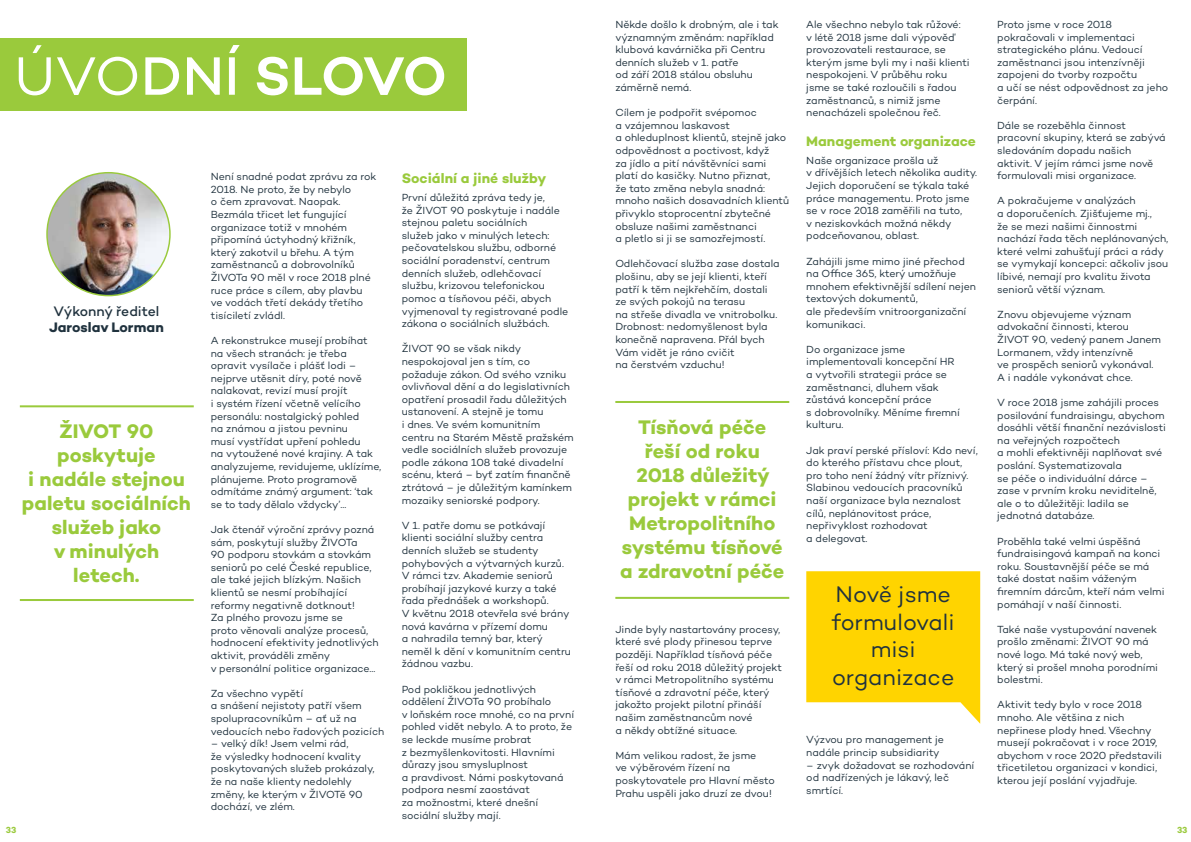
<style>
.page{position:relative;width:1191px;height:842px;background:#fff}
.page>*{position:absolute;margin:0;border:0;box-sizing:border-box;transform-origin:0 0}
.t1{font:600 55px "Campton";letter-spacing:-.045em;color:#fff}
.t2{font:23px/27.6px "Campton";color:#20323e;text-align:center}
.t3{font:700 20px/24px "Campton";letter-spacing:.005em;color:#9aca3c;text-align:center}
.t4{font:700 14px "Campton";color:#9aca3c}
.t5{font:500 14px "Campton";letter-spacing:-.005em;color:#20323e}
.t6{font:700 14px "Campton";letter-spacing:.005em;color:#20323e}
.t7{font:10.5px/12.6px "Campton";letter-spacing:-.005em;color:#20323e}
.t8{font:700 9px "Campton";color:#9aca3c}
.s1{font-weight:400}
.s2{font-weight:500}
</style>
<div class="page">
<div style="left:0;top:39px;width:467px;height:72px;background:#9aca3c"></div>
<img style="left:47px;top:173px;width:123px;height:123px;border-radius:61px">
<hr style="left:20px;top:405px;width:174px;height:2px;background:#9aca3c">
<hr style="left:20px;top:599px;width:174px;height:2px;background:#9aca3c">
<hr style="left:615px;top:401px;width:174px;height:2px;background:#9aca3c">
<hr style="left:615px;top:597px;width:174px;height:2px;background:#9aca3c">
<svg style="left:806px;top:571px;width:174px;height:153px"></svg>
<h1 class="t1" style="left:14px;top:41px;width:434px"><span class="s1">ÚVO</span><span class="s2">DNÍ</span> SLOVO</h1>
<h3 class="t5" style="left:54px;top:302px;width:107px">Výkonný ředitel</h3>
<h3 class="t6" style="left:49px;top:319px;width:116px">Jaroslav Lorman</h3>
<h3 class="t3" style="left:22px;top:419px;width:171px">ŽIVOT 90 poskytuje<br>i nadále stejnou paletu sociálních služeb jako<br>v minulých letech.</h3>
<p class="t7" style="left:211px;top:170px;width:167px">Není snadné podat zprávu za rok<br>2018. Ne proto, že by nebylo<br>o čem zpravovat. Naopak.<br>Bezmála třicet let fungující organizace totiž v mnohém připomíná úctyhodný křižník, který zakotvil u břehu. A tým zaměstnanců a dobrovolníků<br>ŽIVOTa 90 měl v roce 2018 plné ruce práce s cílem, aby plavbu ve vodách třetí dekády třetího tisíciletí zvládl.</p>
<p class="t7" style="left:211px;top:334px;width:172px">A rekonstrukce musejí probíhat na všech stranách: je třeba opravit vysílače i plášť lodi – nejprve utěsnit díry, poté nově nalakovat, revizí musí projít<br>i systém řízení včetně velícího personálu: nostalgický pohled<br>na známou a jistou pevninu<br>musí vystřídat upření pohledu<br>na vytoužené nové krajiny. A tak analyzujeme, revidujeme, uklízíme, plánujeme. Proto programově odmítáme známý argument: ‘tak se to tady dělalo vždycky’...</p>
<p class="t7" style="left:211px;top:523px;width:169px">Jak čtenář výroční zprávy pozná sám, poskytují služby ŽIVOTa<br>90 podporu stovkám a stovkám seniorů po celé České republice, ale také jejich blízkým. Našich klientů se nesmí probíhající reformy negativně dotknout!<br>Za plného provozu jsme se<br>proto věnovali analýze procesů, hodnocení efektivity jednotlivých aktivit, prováděli změny<br>v personální politice organizace...</p>
<p class="t7" style="left:211px;top:687px;width:175px">Za všechno vypětí<br>a snášení nejistoty patří všem spolupracovníkům – ať už na vedoucích nebo řadových pozicích</p>
<p class="t7" style="left:211px;top:737px;width:165px">– velký dík! Jsem velmi rád,<br>že výsledky hodnocení kvality poskytovaných služeb prokázaly, že na naše klienty nedolehly změny, ke kterým v ŽIVOTě 90 dochází, ve zlém.</p>
<h3 class="t4" style="left:402px;top:169px;width:146px">Sociální a jiné služby</h3>
<p class="t7" style="left:402px;top:191px;width:168px">První důležitá zpráva tedy je,<br>že ŽIVOT 90 poskytuje i nadále stejnou paletu sociálních<br>služeb jako v minulých letech: pečovatelskou službu, odborné sociální poradenství, centrum denních služeb, odlehčovací službu, krizovou telefonickou pomoc a tísňovou péči, abych vyjmenoval ty registrované podle zákona o sociálních službách.</p>
<p class="t7" style="left:402px;top:342px;width:174px">ŽIVOT 90 se však nikdy nespokojoval jen s tím, co požaduje zákon. Od svého vzniku ovlivňoval dění a do legislativních opatření prosadil řadu důležitých ustanovení. A stejně je tomu<br>i dnes. Ve svém komunitním centru na Starém Městě pražském vedle sociálních služeb provozuje podle zákona 108 také divadelní scénu, která – byť zatím finančně ztrátová – je důležitým kamínkem mozaiky seniorské podpory.</p>
<p class="t7" style="left:402px;top:519px;width:171px">V 1. patře domu se potkávají klienti sociální služby centra denních služeb se studenty pohybových a výtvarných kurzů.<br>V rámci tzv. Akademie seniorů probíhají jazykové kurzy a také řada přednášek a workshopů.<br>V květnu 2018 otevřela své brány nová kavárna v přízemí domu<br>a nahradila temný bar, který neměl k dění v komunitním centru žádnou vazbu.</p>
<p class="t7" style="left:402px;top:682px;width:174px">Pod pokličkou jednotlivých oddělení ŽIVOTa 90 probíhalo<br>v loňském roce mnohé, co na první pohled vidět nebylo. A to proto, že se leckde musíme probrat<br>z bezmyšlenkovitosti. Hlavními důrazy jsou smysluplnost<br>a pravdivost. Námi poskytovaná podpora nesmí zaostávat<br>za možnostmi, které dnešní sociální služby mají.</p>
<p class="t7" style="left:615px;top:18px;width:165px">Někde došlo k drobným, ale i tak významným změnám: například klubová kavárnička při Centru denních služeb v 1. patře<br>od září 2018 stálou obsluhu záměrně nemá.</p>
<p class="t7" style="left:615px;top:106px;width:175px">Cílem je podpořit svépomoc<br>a vzájemnou laskavost<br>a ohleduplnost klientů, stejně jako odpovědnost a poctivost, když<br>za jídlo a pití návštěvníci sami platí do kasičky. Nutno přiznat,<br>že tato změna nebyla snadná: mnoho našich dosavadních klientů přivyklo stoprocentní zbytečné obsluze našimi zaměstnanci<br>a pletlo si ji se samozřejmostí.</p>
<p class="t7" style="left:615px;top:257px;width:166px">Odlehčovací služba zase dostala plošinu, aby se její klienti, kteří patří k těm nejkřehčím, dostali ze svých pokojů na terasu<br>na střeše divadla ve vnitrobolku.<br>Drobnost: nedomyšlenost byla konečně napravena. Přál bych<br>Vám vidět je ráno cvičit<br>na čerstvém vzduchu!</p>
<h3 class="t3" style="left:620px;top:415px;width:166px">Tísňová péče řeší od roku<br>2018 důležitý projekt v rámci<br>Metropolitního systému tísňové a zdravotní péče</h3>
<p class="t7" style="left:615px;top:623px;width:168px">Jinde byly nastartovány procesy, které své plody přinesou teprve později. Například tísňová péče řeší od roku 2018 důležitý projekt v rámci Metropolitního systému tísňové a zdravotní péče, který jakožto projekt pilotní přináší našim zaměstnancům nové<br>a někdy obtížné situace.</p>
<p class="t7" style="left:615px;top:749px;width:161px">Mám velikou radost, že jsme<br>ve výběrovém řízení na poskytovatele pro Hlavní město<br>Prahu uspěli jako druzí ze dvou!</p>
<p class="t7" style="left:806px;top:18px;width:165px">Ale všechno nebylo tak růžové:<br>v létě 2018 jsme dali výpověď provozovateli restaurace, se kterým jsme byli my i naši klienti nespokojeni. V průběhu roku jsme se také rozloučili s řadou zaměstnanců, s nimiž jsme nenacházeli společnou řeč.</p>
<h3 class="t4" style="left:806px;top:132px;width:171px">Management organizace</h3>
<p class="t7" style="left:806px;top:154px;width:172px">Naše organizace prošla už<br>v dřívějších letech několika audity.<br>Jejich doporučení se týkala také práce managementu. Proto jsme se v roce 2018 zaměřili na tuto,<br>v neziskovkách možná někdy podceňovanou, oblast.</p>
<p class="t7" style="left:806px;top:255px;width:171px">Zahájili jsme mimo jiné přechod na Office 365, který umožňuje mnohem efektivnější sdílení nejen textových dokumentů,<br>ale především vnitroorganizační komunikaci.</p>
<p class="t7" style="left:806px;top:343px;width:155px">Do organizace jsme implementovali koncepční HR a vytvořili strategii práce se zaměstnanci, dluhem však zůstává koncepční práce<br>s dobrovolníky. Měníme firemní kulturu.</p>
<p class="t7" style="left:806px;top:444px;width:173px">Jak praví perské přísloví: Kdo neví, do kterého přístavu chce plout, pro toho není žádný vítr příznivý.<br>Slabinou vedoucích pracovníků naší organizace byla neznalost cílů, neplánovitost práce, nepřivyklost rozhodovat<br>a delegovat.</p>
<h2 class="t2" style="left:831px;top:580px;width:124px">Nově jsme formulovali misi organizace</h2>
<p class="t7" style="left:806px;top:733px;width:139px">Výzvou pro management je nadále princip subsidiarity</p>
<p class="t7" style="left:806px;top:759px;width:169px">– zvyk dožadovat se rozhodování od nadřízených je lákavý, leč smrtící.</p>
<p class="t7" style="left:997px;top:18px;width:172px">Proto jsme v roce 2018 pokračovali v implementaci strategického plánu. Vedoucí zaměstnanci jsou intenzívněji zapojeni do tvorby rozpočtu<br>a učí se nést odpovědnost za jeho čerpání.</p>
<p class="t7" style="left:997px;top:119px;width:170px">Dále se rozeběhla činnost pracovní skupiny, která se zabývá sledováním dopadu našich aktivit. V jejím rámci jsme nově formulovali misi organizace.</p>
<p class="t7" style="left:997px;top:194px;width:173px">A pokračujeme v analýzách<br>a doporučeních. Zjišťujeme mj.,<br>že se mezi našimi činnostmi nachází řada těch neplánovaných, které velmi zahušťují práci a rády se vymykají koncepci: ačkoliv jsou líbivé, nemají pro kvalitu života seniorů větší význam.</p>
<p class="t7" style="left:997px;top:308px;width:165px">Znovu objevujeme význam advokační činnosti, kterou<br>ŽIVOT 90, vedený panem Janem<br>Lormanem, vždy intenzívně<br>ve prospěch seniorů vykonával.<br>A i nadále vykonávat chce.</p>
<p class="t7" style="left:997px;top:396px;width:170px">V roce 2018 jsme zahájili proces posilování fundraisingu, abychom dosáhli větší finanční nezávislosti na veřejných rozpočtech<br>a mohli efektivněji naplňovat své poslání. Systematizovala<br>se péče o individuální dárce – zase v prvním kroku neviditelně, ale o to důležitěji: ladila se jednotná databáze.</p>
<p class="t7" style="left:997px;top:534px;width:169px">Proběhla také velmi úspěšná fundraisingová kampaň na konci roku. Soustavnější péče se má také dostat našim váženým firemním dárcům, kteří nám velmi pomáhají v naší činnosti.</p>
<p class="t7" style="left:997px;top:623px;width:162px">Také naše vystupování navenek prošlo změnami: ŽIVOT 90 má nové logo. Má také nový web, který si prošel mnoha porodními bolestmi.</p>
<p class="t7" style="left:997px;top:698px;width:166px">Aktivit tedy bylo v roce 2018 mnoho. Ale většina z nich nepřinese plody hned. Všechny musejí pokračovat i v roce 2019, abychom v roce 2020 představili třicetiletou organizaci v kondici, kterou její poslání vyjadřuje.</p>
<p class="t8" style="left:6px;top:824px;width:12px">33</p>
<p class="t8" style="left:1177px;top:824px;width:12px">33</p>
</div>
